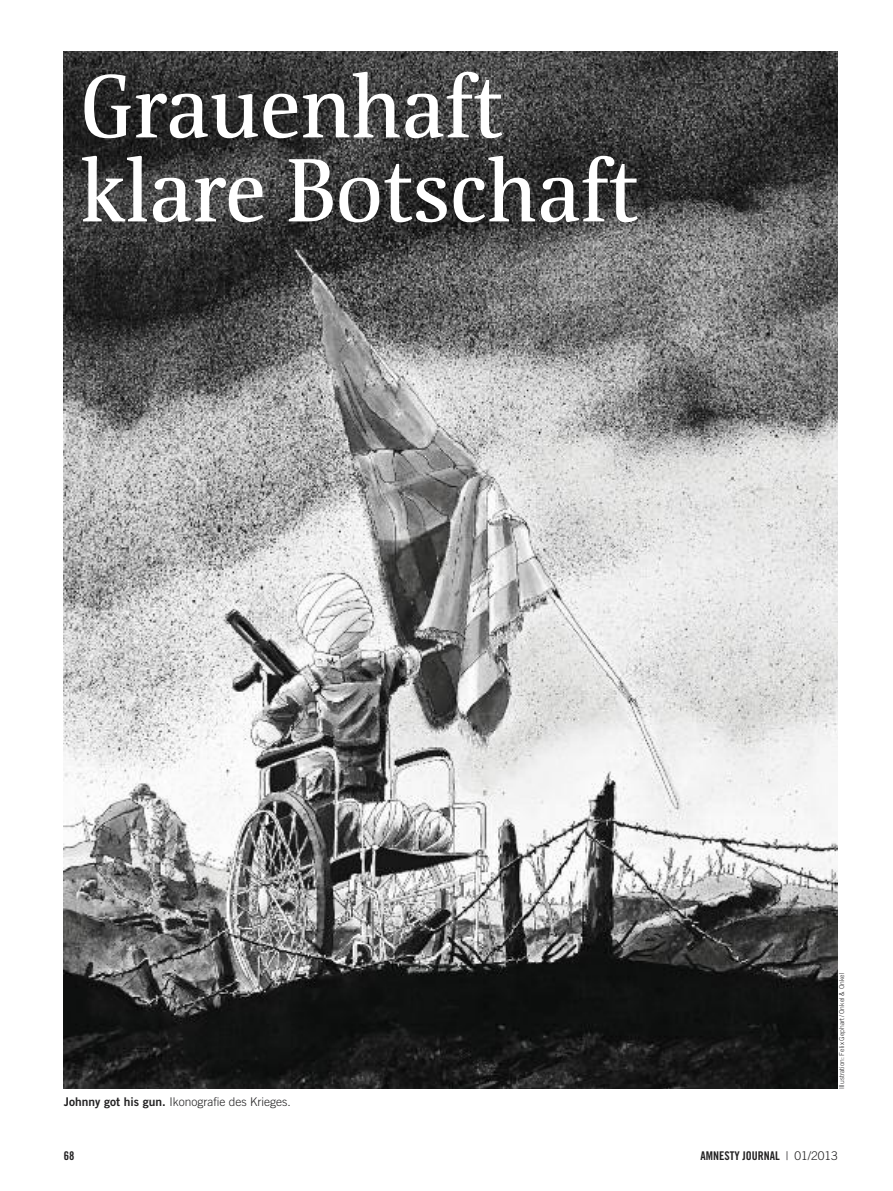
<style>
.page{position:relative;width:893px;height:1191px;background:#fff}
.page>*{position:absolute;margin:0;border:0;box-sizing:border-box;transform-origin:0 0}
.t1{font:90px/84px "Floris JW04";color:#fff}
.t2{font:300 12px "Amnesty Trade Gothic";color:#222122}
.t3{font:12px "Amnesty Trade Gothic Bd Cn 20";color:#222122}
.t4{font:300 6.75px "Amnesty Trade Gothic";color:#222122}
.s1{font-family:"Amnesty Trade Gothic Bd 2";font-weight:400}
.s2{font-family:"Amnesty Trade Gothic";font-weight:300}
</style>
<div class="page">
<img style="left:64px;top:51px;width:774px;height:1038px">
<h1 class="t1" style="left:81px;top:72px;width:560px">Grauenhaft klare Botschaft</h1>
<p class="t2" style="left:64px;top:1094px;width:228px"><span class="s1">Johnny got his gun.</span> Ikonografie des Krieges.</p>
<p class="t4" style="left:838px;top:1089px;width:118px;rotate:-90deg">Illustration: Felix Gephart/Onkel &amp; Onkel</p>
<p class="t3" style="left:64px;top:1148px;width:12px">68</p>
<p class="t3" style="left:700px;top:1148px;width:139px">AMNESTY JOURNAL <span class="s2">| 01/2013</span></p>
</div>
